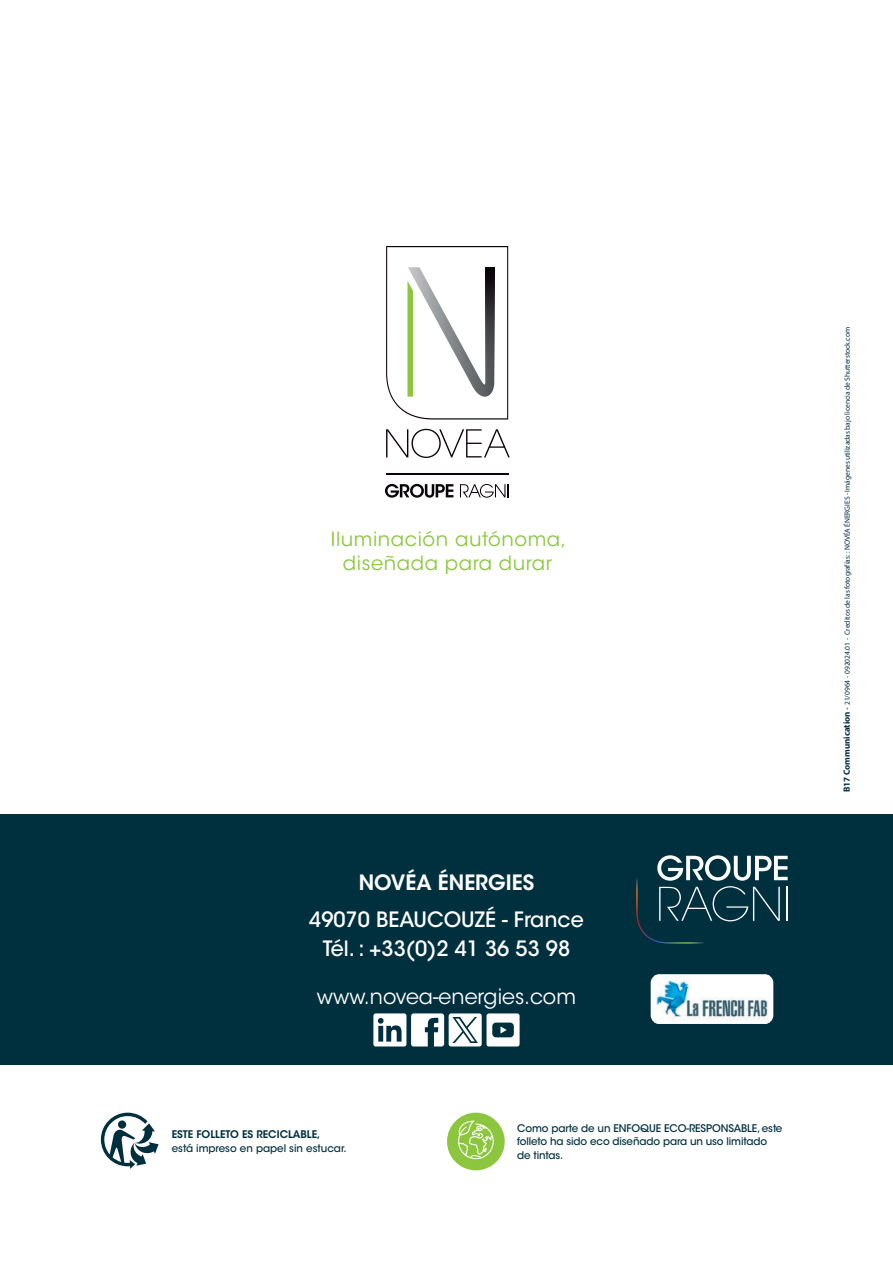
<style>
.page{position:relative;width:893px;height:1263px;background:#fff}
.page>*{position:absolute;margin:0;border:0;box-sizing:border-box;transform-origin:0 0}
.t1{font:500 21px "ITC Avant Garde Std";color:#fff}
.t2{font:21px "ITC Avant Garde Std";color:#fff}
.t3{font:600 21px "ITC Avant Garde Std";color:#fff}
.t4{font:19.5px/23.4px "ITC Avant Garde Std";letter-spacing:.03em;color:#8bc63e;text-align:center}
.t5{font:500 10.5px/13.8px "ITC Avant Garde Std";letter-spacing:-.01em;color:#002f3e}
.t6{font:7.5px "Myriad Pro";letter-spacing:-.01em;color:#002f3e}
.s1{font-weight:600}
.s2{font-weight:700;font-size:9px}
.s3{font-size:9px}
</style>
<div class="page">
<div style="left:0;top:814px;width:893px;height:251px;background:#002f3e"></div>
<svg style="left:386px;top:429px;width:124px;height:29px"></svg>
<hr style="left:386px;top:473px;width:122px;height:1px;background:#090208">
<svg style="left:385px;top:484px;width:68px;height:14px"></svg>
<svg style="left:460px;top:484px;width:48px;height:14px"></svg>
<svg style="left:386px;top:246px;width:122px;height:173px"></svg>
<div style="left:651px;top:974px;width:122px;height:50px;background:#fff;border-radius:8px"></div>
<img style="left:654px;top:974px;width:116px;height:50px">
<div style="left:447px;top:1113px;width:58px;height:57px;background:#8bc63e;border-radius:50%"></div>
<svg style="left:457px;top:1119px;width:38px;height:41px"></svg>
<svg style="left:101px;top:1113px;width:58px;height:56px"></svg>
<svg style="left:636px;top:855px;width:152px;height:88px"></svg>
<hr style="left:786px;top:887px;width:2px;height:34px;background:#fff">
<svg style="left:373px;top:1013px;width:147px;height:33px"></svg>
<p class="t4" style="left:331px;top:528px;width:237px">Iluminación autónoma, diseñada para durar</p>
<p class="t3" style="left:359px;top:869px;width:177px">NOVÉA ÉNERGIES</p>
<p class="t1" style="left:309px;top:907px;width:276px">49070 BEAUCOUZÉ - France</p>
<p class="t1" style="left:323px;top:935px;width:249px">Tél. : +33(0)2 41 36 53 98</p>
<p class="t2" style="left:317px;top:984px;width:261px">www.novea-energies.com</p>
<p class="t5" style="left:172px;top:1128px;width:177px"><span class="s1">ESTE FOLLETO ES RECICLABLE,<br></span>está impreso en papel sin estucar.</p>
<p class="t5" style="left:517px;top:1121px;width:267px">Como parte de un ENFOQUE ECO-RESPONSABLE, este</p>
<p class="t5" style="left:517px;top:1135px;width:251px">folleto ha sido eco diseñado para un uso limitado</p>
<p class="t5" style="left:517px;top:1148px;width:48px">de tintas.</p>
<p class="t6" style="left:843px;top:792px;width:467px;rotate:-90deg"><span class="s2">B17 Communication</span> <span class="s3">-</span> 21/0964 - 092024.01 - Creditos de las fotografías: : NOVÉA ÉNERGIES - Imágenes utilizadas bajo licencia de Shutterstock.com</p>
</div>
